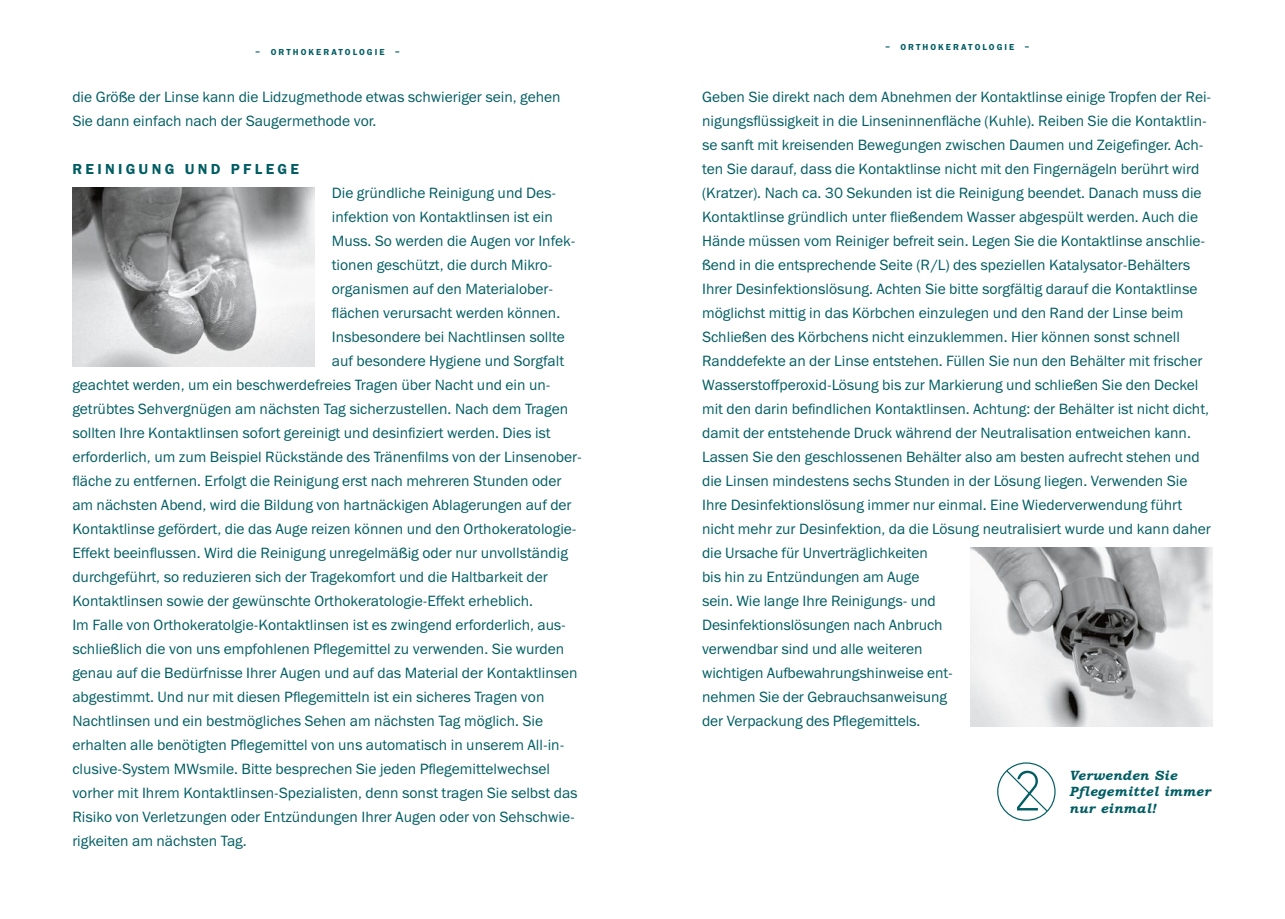
<style>
.page{position:relative;width:1285px;height:919px;background:#fff}
.page>*{position:absolute;margin:0;border:0;box-sizing:border-box;transform-origin:0 0}
.t1{font:15px/24px "Franklin Gothic Book ITC";color:#005d63}
.t2{font:600 15px "Franklin Gothic EF";letter-spacing:.22em;color:#005d63}
.t3{font:italic 700 13.5px/16.5px "Bookman Old Style Std";letter-spacing:.025em;color:#005d63}
.t4{font:600 9px "Franklin Gothic EF";letter-spacing:.225em;color:#005d63}
</style>
<div class="page">
<img style="left:72px;top:187px;width:243px;height:179px">
<img style="left:970px;top:547px;width:242px;height:179px">
<div style="left:996px;top:762px;width:59px;height:58px;border:1px solid #005d63;border-radius:50%"></div>
<svg style="left:1005px;top:764px;width:43px;height:52px"></svg>
<p class="t4" style="left:255px;top:46px;width:145px">– ORTHOKERATOLOGIE –</p>
<p class="t1" style="left:72px;top:84px;width:490px">die Größe der Linse kann die Lidzugmethode etwas schwieriger sein, gehen<br>Sie dann einfach nach der Saugermethode vor.</p>
<p class="t2" style="left:72px;top:160px;width:228px">REINIGUNG UND PFLEGE</p>
<p class="t1" style="left:332px;top:180px;width:224px">Die gründliche Reinigung und Des-</p>
<p class="t1" style="left:332px;top:204px;width:222px">infektion von Kontaktlinsen ist ein</p>
<p class="t1" style="left:332px;top:228px;width:245px">Muss. So werden die Augen vor Infek-</p>
<p class="t1" style="left:332px;top:252px;width:220px">tionen geschützt, die durch Mikro-</p>
<p class="t1" style="left:332px;top:276px;width:223px">organismen auf den Materialober-</p>
<p class="t1" style="left:332px;top:300px;width:230px">flächen verursacht werden können.</p>
<p class="t1" style="left:332px;top:324px;width:234px">Insbesondere bei Nachtlinsen sollte</p>
<p class="t1" style="left:332px;top:348px;width:234px">auf besondere Hygiene und Sorgfalt</p>
<p class="t1" style="left:72px;top:372px;width:478px">geachtet werden, um ein beschwerdefreies Tragen über Nacht und ein un-</p>
<p class="t1" style="left:72px;top:396px;width:497px">getrübtes Sehvergnügen am nächsten Tag sicherzustellen. Nach dem Tragen</p>
<p class="t1" style="left:72px;top:420px;width:479px">sollten Ihre Kontaktlinsen sofort gereinigt und desinfiziert werden. Dies ist</p>
<p class="t1" style="left:72px;top:444px;width:511px">erforderlich, um zum Beispiel Rückstände des Tränenfilms von der Linsenober-</p>
<p class="t1" style="left:72px;top:468px;width:490px">fläche zu entfernen. Erfolgt die Reinigung erst nach mehreren Stunden oder</p>
<p class="t1" style="left:72px;top:492px;width:501px">am nächsten Abend, wird die Bildung von hartnäckigen Ablagerungen auf der</p>
<p class="t1" style="left:72px;top:516px;width:505px">Kontaktlinse gefördert, die das Auge reizen können und den Orthokeratologie-</p>
<p class="t1" style="left:72px;top:540px;width:497px">Effekt beeinflussen. Wird die Reinigung unregelmäßig oder nur unvollständig</p>
<p class="t1" style="left:72px;top:564px;width:477px">durchgeführt, so reduzieren sich der Tragekomfort und die Haltbarkeit der</p>
<p class="t1" style="left:72px;top:588px;width:462px">Kontaktlinsen sowie der gewünschte Orthokeratologie-Effekt erheblich.</p>
<p class="t1" style="left:72px;top:612px;width:495px">Im Falle von Orthokeratolgie-Kontaktlinsen ist es zwingend erforderlich, aus-</p>
<p class="t1" style="left:72px;top:636px;width:493px">schließlich die von uns empfohlenen Pflegemittel zu verwenden. Sie wurden</p>
<p class="t1" style="left:72px;top:660px;width:506px">genau auf die Bedürfnisse Ihrer Augen und auf das Material der Kontaktlinsen</p>
<p class="t1" style="left:72px;top:684px;width:473px">abgestimmt. Und nur mit diesen Pflegemitteln ist ein sicheres Tragen von</p>
<p class="t1" style="left:72px;top:708px;width:472px">Nachtlinsen und ein bestmögliches Sehen am nächsten Tag möglich. Sie</p>
<p class="t1" style="left:72px;top:732px;width:493px">erhalten alle benötigten Pflegemittel von uns automatisch in unserem All-in-</p>
<p class="t1" style="left:72px;top:756px;width:479px">clusive-System MWsmile. Bitte besprechen Sie jeden Pflegemittelwechsel</p>
<p class="t1" style="left:72px;top:780px;width:506px">vorher mit Ihrem Kontaktlinsen-Spezialisten, denn sonst tragen Sie selbst das</p>
<p class="t1" style="left:72px;top:804px;width:504px">Risiko von Verletzungen oder Entzündungen Ihrer Augen oder von Sehschwie-</p>
<p class="t1" style="left:72px;top:828px;width:176px">rigkeiten am nächsten Tag.</p>
<p class="t4" style="left:885px;top:42px;width:145px">– ORTHOKERATOLOGIE –</p>
<p class="t1" style="left:702px;top:84px;width:510px">Geben Sie direkt nach dem Abnehmen der Kontaktlinse einige Tropfen der Rei&shy;nigungsflüssigkeit in die Linseninnenfläche (Kuhle). Reiben Sie die Kontaktlin&shy;se sanft mit kreisenden Bewegungen zwischen Daumen und Zeigefinger. Ach&shy;ten Sie darauf, dass die Kontaktlinse nicht mit den Fingernägeln berührt wird (Kratzer). Nach ca. 30 Sekunden ist die Reinigung beendet. Danach muss die Kontaktlinse gründlich unter fließendem Wasser abgespült werden. Auch die Hände müssen vom Reiniger befreit sein. Legen Sie die Kontaktlinse anschlie&shy;ßend in die entsprechende Seite (R/L) des speziellen Katalysator-Behälters Ihrer Desinfektionslösung. Achten Sie bitte sorgfältig darauf die Kontaktlinse möglichst mittig in das Körbchen einzulegen und den Rand der Linse beim Schließen des Körbchens nicht einzuklemmen. Hier können sonst schnell Randdefekte an der Linse entstehen. Füllen Sie nun den Behälter mit frischer Wasserstoffperoxid-Lösung bis zur Markierung und schließen Sie den Deckel mit den darin befindlichen Kontaktlinsen. Achtung: der Behälter ist nicht dicht, damit der entstehende Druck während der Neutralisation entweichen kann.<br>Lassen Sie den geschlossenen Behälter also am besten aufrecht stehen und die Linsen mindestens sechs Stunden in der Lösung liegen. Verwenden Sie Ihre Desinfektionslösung immer nur einmal. Eine Wiederverwendung führt nicht mehr zur Desinfektion, da die Lösung neutralisiert wurde und kann daher die Ursache für Unverträglichkeiten<br>bis hin zu Entzündungen am Auge<br>sein. Wie lange Ihre Reinigungs- und<br>Desinfektionslösungen nach Anbruch<br>verwendbar sind und alle weiteren<br>wichtigen Aufbewahrungshinweise ent-<br>nehmen Sie der Gebrauchsanweisung<br>der Verpackung des Pflegemittels.</p>
<p class="t3" style="left:1069px;top:766px;width:143px">Verwenden Sie<br>Pflegemittel immer nur einmal!</p>
</div>
